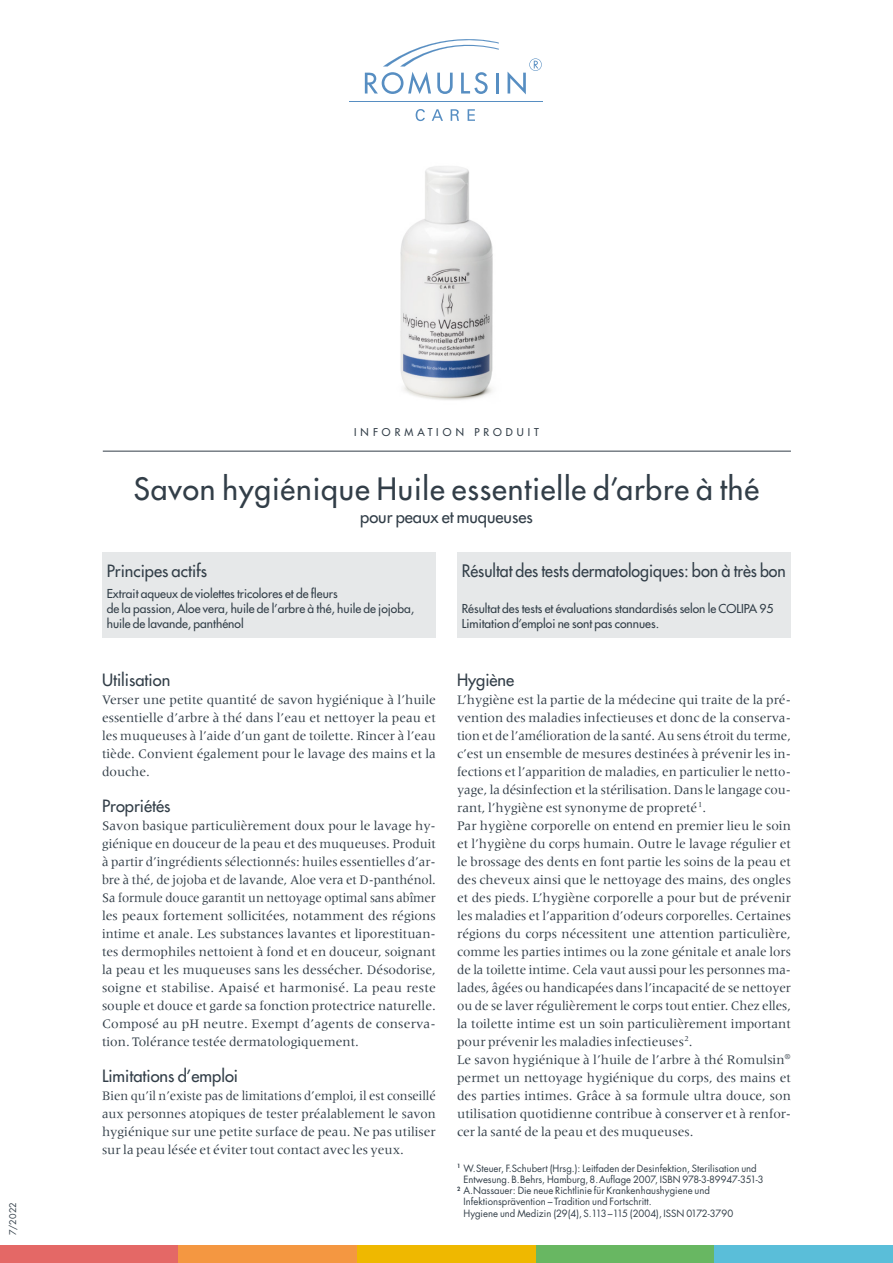
<style>
.page{position:relative;width:893px;height:1263px;background:#fff}
.page>*{position:absolute;margin:0;border:0;box-sizing:border-box;transform-origin:0 0}
.t1{font:30px "Futura";letter-spacing:.03em;color:#323e48}
.t2{font:16.8px "Futura";color:#323e48;scale:.95 1}
.t3{font:16.5px "Futura";color:#323e48}
.t4{font:13.5px/18px "Meridien";color:#323e48;text-align:justify}
.t5{font:13.5px/18px "Meridien";color:#323e48;text-align:justify;scale:.95 1}
.t6{font:12px/15px "Futura";color:#323e48}
.t7{font:10.5px "Futura";letter-spacing:.39em;color:#323e48}
.t8{font:9.75px "Futura";color:#323e48}
.t9{font:9px "Futura";color:#323e48}
.s1{font-size:17.25px}
</style>
<div class="page">
<div style="left:457px;top:553px;width:334px;height:85px;background:#e6e8e9"></div>
<div style="left:102px;top:553px;width:334px;height:85px;background:#e6e8e9"></div>
<hr style="left:103px;top:451px;width:688px;height:1px;background:#323e48">
<div style="left:0;top:1245px;width:179px;height:18px;background:#e46866"></div>
<div style="left:179px;top:1245px;width:178px;height:18px;background:#f49741"></div>
<div style="left:357px;top:1245px;width:179px;height:18px;background:#efb800"></div>
<div style="left:536px;top:1245px;width:178px;height:18px;background:#68b762"></div>
<div style="left:714px;top:1245px;width:179px;height:18px;background:#5abed9"></div>
<img style="left:400px;top:166px;width:93px;height:234px">
<svg style="left:416px;top:109px;width:59px;height:12px"></svg>
<hr style="left:350px;top:101px;width:193px;height:1px;background:#578ec2">
<svg style="left:365px;top:39px;width:134px;height:55px"></svg>
<svg style="left:508px;top:58px;width:34px;height:36px"></svg>
<p class="t9" style="left:7px;top:1235px;width:34px;rotate:-90deg">7/2022</p>
<p class="t7" style="left:354px;top:425px;width:186px">INFORMATION PRODUIT</p>
<h1 class="t1" style="left:134px;top:469px;width:627px">Savon hygiénique Huile essentielle d’arbre à thé</h1>
<p class="t3" style="left:360px;top:507px;width:174px">pour peaux et muqueuses</p>
<p class="t3" style="left:107px;top:561px;width:102px">Principes actifs</p>
<p class="t2" style="left:462px;top:560px;width:343px">Résultat des tests dermatologiques<span class="s1">: bon à</span> très bon</p>
<p class="t6" style="left:107px;top:586px;width:309px">Extrait aqueux de violettes tricolores et de fleurs<br>de la passion, Aloe vera, huile de l’arbre à thé, huile de jojoba, huile de lavande, panthénol</p>
<p class="t6" style="left:462px;top:601px;width:313px">Résultat des tests et évaluations standardisés selon le COLIPA 95<br>Limitation d’emploi ne sont pas connues.</p>
<p class="t3" style="left:102px;top:669px;width:70px">Utilisation</p>
<p class="t4" style="left:102px;top:690px;width:335px">Verser une petite quantité de savon hygiénique à l’huile essentielle d’arbre à thé dans l’eau et nettoyer la peau et les muqueuses à l’aide d’un gant de toilette. Rincer à l’eau tiède. Convient également pour le lavage des mains et la douche.</p>
<p class="t3" style="left:102px;top:795px;width:70px">Propriétés</p>
<p class="t4" style="left:102px;top:816px;width:335px">Savon basique particulièrement doux pour le lavage hy&shy;giénique en douceur de la peau et des muqueuses. Produit à partir d’ingrédients sélectionnés: huiles essentielles d’ar&shy;bre à thé, de jojoba et de lavande, Aloe vera et D-panthénol.<br>Sa formule douce garantit un nettoyage optimal sans abîmer les peaux fortement sollicitées, notamment des régions intime et anale. Les substances lavantes et liporestituan&shy;tes dermophiles nettoient à fond et en douceur, soignant la peau et les muqueuses sans les dessécher. Désodorise, soigne et stabilise. Apaisé et harmonisé. La peau reste souple et douce et garde sa fonction protectrice naturelle.<br>Composé au pH neutre. Exempt d’agents de conserva&shy;tion. Tolérance testée dermatologiquement.</p>
<p class="t3" style="left:102px;top:1065px;width:138px">Limitations d’emploi</p>
<p class="t5" style="left:102px;top:1086px;width:353px">Bien qu’il n’existe pas de limitations d’emploi, il est conseillé aux personnes atopiques de tester préalablement le savon hygiénique sur une petite surface de peau. Ne pas utiliser sur la peau lésée et éviter tout contact avec les yeux.</p>
<p class="t3" style="left:457px;top:669px;width:59px">Hygiène</p>
<p class="t4" style="left:457px;top:690px;width:335px;text-align:left">L’hygiène est la partie de la médecine qui traite de la pré&shy;vention des maladies infectieuses et donc de la conserva&shy;tion et de l’amélioration de la santé. Au sens étroit du terme, c’est un ensemble de mesures destinées à prévenir les in&shy;fections et l’apparition de maladies, en particulier le netto&shy;yage, la désinfection et la stérilisation. Dans le langage cou&shy;rant, l’hygiène est synonyme de propreté<sup>1</sup>.<br>Par hygiène corporelle on entend en premier lieu le soin et l’hygiène du corps humain. Outre le lavage régulier et le brossage des dents en font partie les soins de la peau et des cheveux ainsi que le nettoyage des mains, des ongles et des pieds. L’hygiène corporelle a pour but de prévenir les maladies et l’apparition d’odeurs corporelles. Certaines régions du corps nécessitent une attention particulière, comme les parties intimes ou la zone génitale et anale lors de la toilette intime. Cela vaut aussi pour les personnes ma&shy;lades, âgées ou handicapées dans l’incapacité de se nettoyer ou de se laver régulièrement le corps tout entier. Chez elles, la toilette intime est un soin particulièrement important pour prévenir les maladies infectieuses<sup>2</sup>.<br>Le savon hygiénique à l’huile de l’arbre à thé Romulsin<sup>® </sup>permet un nettoyage hygiénique du corps, des mains et des parties intimes. Grâce à sa formule ultra douce, son utilisation quotidienne contribue à conserver et à renfor&shy;cer la santé de la peau et des muqueuses.</p>
<p class="t8" style="left:457px;top:1161px;width:301px"><sup>1</sup> W.Steuer, F.Schubert (Hrsg.): Leitfaden der Desinfektion, Sterilisation und</p>
<p class="t8" style="left:463px;top:1172px;width:302px">Entwesung. B.Behrs, Hamburg, 8.Auflage 2007, ISBN 978-3-89947-351-3</p>
<p class="t8" style="left:457px;top:1184px;width:254px"><sup>2</sup> A.Nassauer: Die neue Richtlinie für Krankenhaushygiene und</p>
<p class="t8" style="left:463px;top:1195px;width:190px">Infektionsprävention – Tradition und Fortschritt.</p>
<p class="t8" style="left:463px;top:1206px;width:271px">Hygiene und Medizin (29(4), S. 113 –115 (2004), ISSN 0172-3790</p>
</div>
